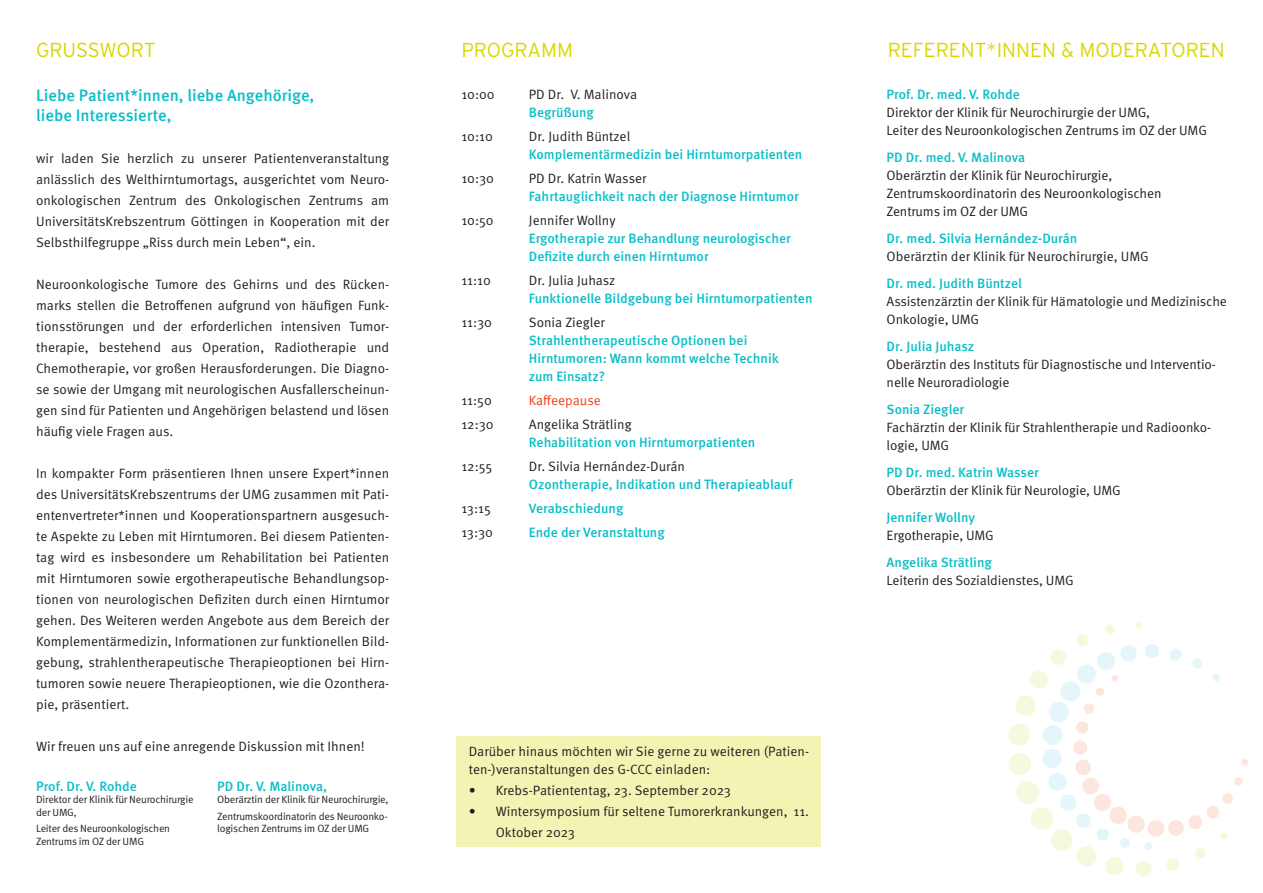
<style>
.page{position:relative;width:1263px;height:893px;background:#fff}
.page>*{position:absolute;margin:0;border:0;box-sizing:border-box;transform-origin:0 0}
.t1{font:300 20.25px "Interstate";color:#d7d700}
.t2{font:500 16.5px "Meta Pro";color:#0abec8}
.t3{font:13.5px/21px "Meta Pro Norm";letter-spacing:-.01em;color:#231f20}
.t4{font:500 13.5px "Meta Pro";color:#0abec8}
.t5{font:13.5px "Meta Pro Norm";color:#f03c14}
.t6{font:10.5px/12.6px "Meta Pro Norm";letter-spacing:-.02em;color:#231f20}
</style>
<div class="page">
<div style="left:456px;top:736px;width:365px;height:111px;background:#f3f3b3"></div>
<svg style="left:1008px;top:622px;width:240px;height:255px"></svg>
<p class="t1" style="left:36px;top:38px;width:121px">GRUSSWORT</p>
<p class="t1" style="left:461px;top:38px;width:113px">PROGRAMM</p>
<p class="t1" style="left:888px;top:38px;width:338px">REFERENT*INNEN &amp; MODERATOREN</p>
<p class="t2" style="left:36px;top:83px;width:280px">Liebe Patient*innen, liebe Angehörige,</p>
<p class="t2" style="left:36px;top:103px;width:137px">liebe Interessierte,</p>
<p class="t3" style="left:36px;top:147px;width:355px;text-align:justify">wir laden Sie herzlich zu unserer Patientenveranstaltung anlässlich des Welthirntumortags, ausgerichtet vom Neuro&shy;onkologischen Zentrum des Onkologischen Zentrums am UniversitätsKrebszentrum Göttingen in Kooperation mit der Selbsthilfegruppe „Riss durch mein Leben“, ein.</p>
<p class="t3" style="left:36px;top:273px;width:355px;text-align:justify">Neuroonkologische Tumore des Gehirns und des Rücken&shy;marks stellen die Betroffenen aufgrund von häufigen Funk&shy;tionsstörungen und der erforderlichen intensiven Tumor&shy;therapie, bestehend aus Operation, Radiotherapie und Chemotherapie, vor großen Herausforderungen. Die Diagno&shy;se sowie der Umgang mit neurologischen Ausfallerscheinun&shy;gen sind für Patienten und Angehörigen belastend und lösen häufig viele Fragen aus.</p>
<p class="t3" style="left:36px;top:462px;width:355px;text-align:justify">In kompakter Form präsentieren Ihnen unsere Expert*innen des UniversitätsKrebszentrums der UMG zusammen mit Pati&shy;entenvertreter*innen und Kooperationspartnern ausgesuch&shy;te Aspekte zu Leben mit Hirntumoren. Bei diesem Patienten&shy;tag wird es insbesondere um Rehabilitation bei Patienten mit Hirntumoren sowie ergotherapeutische Behandlungsop&shy;tionen von neurologischen Defiziten durch einen Hirntumor gehen. Des Weiteren werden Angebote aus dem Bereich der Komplementärmedizin, Informationen zur funktionellen Bild&shy;gebung, strahlentherapeutische Therapieoptionen bei Hirn&shy;tumoren sowie neuere Therapieoptionen, wie die Ozonthera&shy;pie, präsentiert.</p>
<p class="t3" style="left:36px;top:735px;width:330px">Wir freuen uns auf eine anregende Diskussion mit Ihnen!</p>
<p class="t4" style="left:36px;top:775px;width:102px">Prof. Dr. V. Rohde</p>
<p class="t6" style="left:36px;top:793px;width:159px">Direktor der Klinik für Neurochirurgie der UMG,</p>
<p class="t6" style="left:36px;top:822px;width:135px">Leiter des Neuroonkologischen<br>Zentrums im OZ der UMG</p>
<p class="t4" style="left:887px;top:84px;width:135px">Prof. Dr. med. V. Rohde</p>
<p class="t3" style="left:887px;top:101px;width:265px">Direktor der Klinik für Neurochirurgie der UMG,</p>
<p class="t3" style="left:887px;top:119px;width:322px">Leiter des Neuroonkologischen Zentrums im OZ der UMG</p>
<p class="t4" style="left:887px;top:147px;width:140px">PD Dr. med. V. Malinova</p>
<p class="t3" style="left:887px;top:164px;width:227px">Oberärztin der Klinik für Neurochirurgie,</p>
<p class="t3" style="left:887px;top:182px;width:276px">Zentrumskoordinatorin des Neuroonkologischen</p>
<p class="t3" style="left:887px;top:200px;width:143px">Zentrums im OZ der UMG</p>
<p class="t4" style="left:887px;top:228px;width:192px">Dr. med. Silvia Hernández-Durán</p>
<p class="t3" style="left:887px;top:245px;width:264px">Oberärztin der Klinik für Neurochirurgie, UMG</p>
<p class="t4" style="left:887px;top:273px;width:137px">Dr. med. Judith Büntzel</p>
<p class="t3" style="left:887px;top:292px;width:342px;line-height:18px">Assistenzärztin der Klinik für Hämatologie und Medizinische<br>Onkologie, UMG</p>
<p class="t4" style="left:887px;top:336px;width:89px">Dr. Julia Juhasz</p>
<p class="t3" style="left:887px;top:355px;width:331px;line-height:18px">Oberärztin des Instituts für Diagnostische und Interventio&shy;nelle Neuroradiologie</p>
<p class="t4" style="left:887px;top:399px;width:79px">Sonia Ziegler</p>
<p class="t3" style="left:887px;top:418px;width:326px;line-height:18px">Fachärztin der Klinik für Strahlentherapie und Radioonko&shy;logie, UMG</p>
<p class="t4" style="left:887px;top:462px;width:154px">PD Dr. med. Katrin Wasser</p>
<p class="t3" style="left:887px;top:479px;width:236px">Oberärztin der Klinik für Neurologie, UMG</p>
<p class="t4" style="left:887px;top:507px;width:90px">Jennifer Wollny</p>
<p class="t3" style="left:887px;top:524px;width:109px">Ergotherapie, UMG</p>
<p class="t4" style="left:887px;top:552px;width:107px">Angelika Strätling</p>
<p class="t3" style="left:887px;top:569px;width:189px">Leiterin des Sozialdienstes, UMG</p>
<p class="t3" style="left:461px;top:83px;width:35px">10:00</p>
<p class="t3" style="left:529px;top:83px;width:110px">PD Dr. V. Malinova</p>
<p class="t4" style="left:529px;top:102px;width:67px">Begrüßung</p>
<p class="t3" style="left:461px;top:125px;width:33px">10:10</p>
<p class="t3" style="left:529px;top:125px;width:103px">Dr. Judith Büntzel</p>
<p class="t4" style="left:529px;top:144px;width:275px">Komplementärmedizin bei Hirntumorpatienten</p>
<p class="t3" style="left:461px;top:167px;width:34px">10:30</p>
<p class="t3" style="left:529px;top:167px;width:119px">PD Dr. Katrin Wasser</p>
<p class="t4" style="left:529px;top:186px;width:271px">Fahrtauglichkeit nach der Diagnose Hirntumor</p>
<p class="t3" style="left:461px;top:209px;width:34px">10:50</p>
<p class="t3" style="left:529px;top:209px;width:88px">Jennifer Wollny</p>
<p class="t4" style="left:529px;top:228px;width:263px">Ergotherapie zur Behandlung neurologischer</p>
<p class="t4" style="left:529px;top:246px;width:181px">Defizite durch einen Hirntumor</p>
<p class="t3" style="left:461px;top:269px;width:31px">11:10</p>
<p class="t3" style="left:529px;top:269px;width:88px">Dr. Julia Juhasz</p>
<p class="t4" style="left:529px;top:288px;width:285px">Funktionelle Bildgebung bei Hirntumorpatienten</p>
<p class="t3" style="left:461px;top:311px;width:32px">11:30</p>
<p class="t3" style="left:529px;top:311px;width:77px">Sonia Ziegler</p>
<p class="t4" style="left:529px;top:330px;width:220px">Strahlentherapeutische Optionen bei</p>
<p class="t4" style="left:529px;top:348px;width:251px">Hirntumoren: Wann kommt welche Technik</p>
<p class="t4" style="left:529px;top:366px;width:78px">zum Einsatz?</p>
<p class="t3" style="left:461px;top:389px;width:32px">11:50</p>
<p class="t5" style="left:529px;top:390px;width:73px">Kaffeepause</p>
<p class="t3" style="left:461px;top:413px;width:34px">12:30</p>
<p class="t3" style="left:529px;top:413px;width:104px">Angelika Strätling</p>
<p class="t4" style="left:529px;top:432px;width:228px">Rehabilitation von Hirntumorpatienten</p>
<p class="t3" style="left:461px;top:455px;width:32px">12:55</p>
<p class="t3" style="left:529px;top:455px;width:158px">Dr. Silvia Hernández-Durán</p>
<p class="t4" style="left:529px;top:474px;width:265px">Ozontherapie, Indikation und Therapieablauf</p>
<p class="t3" style="left:461px;top:497px;width:31px">13:15</p>
<p class="t4" style="left:529px;top:498px;width:96px">Verabschiedung</p>
<p class="t3" style="left:461px;top:521px;width:33px">13:30</p>
<p class="t4" style="left:529px;top:522px;width:137px">Ende der Veranstaltung</p>
<p class="t3" style="left:469px;top:742px;width:342px;line-height:18px">Darüber hinaus möchten wir Sie gerne zu weiteren (Patien&shy;ten-)veranstaltungen des G-CCC einladen:</p>
<p class="t3" style="left:469px;top:779px;width:264px">• Krebs-Patiententag, 23. September 2023</p>
<p class="t3" style="left:496px;top:800px;width:315px;text-indent:-27px">• Wintersymposium für seltene Tumorerkrankungen, 11.<br>Oktober 2023</p>
<p class="t4" style="left:217px;top:775px;width:111px">PD Dr. V. Malinova,</p>
<p class="t6" style="left:217px;top:793px;width:173px">Oberärztin der Klinik für Neurochirurgie,</p>
<p class="t6" style="left:217px;top:809px;width:172px">Zentrumskoordinatorin des Neuroonko&shy;logischen Zentrums im OZ der UMG</p>
</div>
